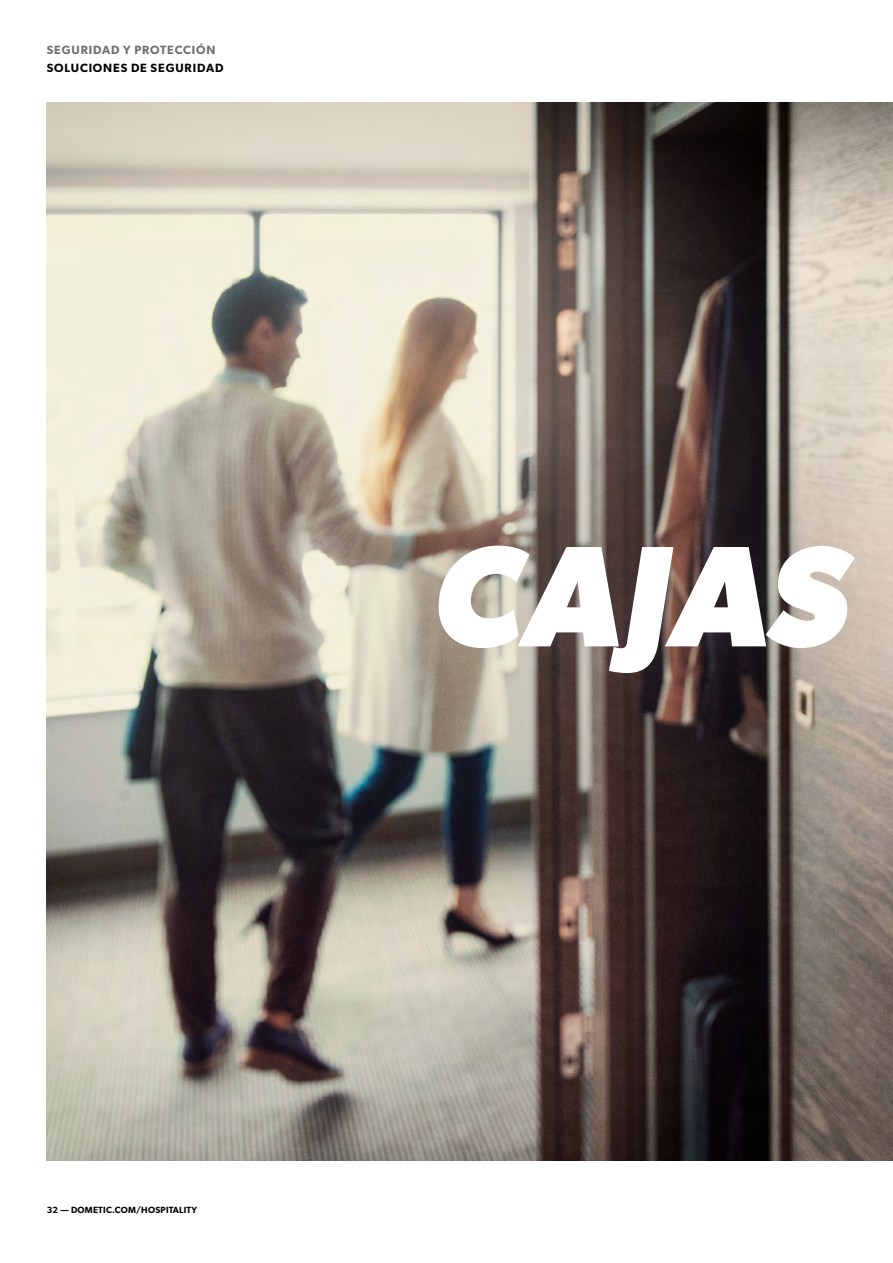
<style>
.page{position:relative;width:893px;height:1263px;background:#fff}
.page>*{position:absolute;margin:0;border:0;box-sizing:border-box;transform-origin:0 0}
.t1{font:italic 700 144px "Gibson";letter-spacing:.01em;color:#fff}
.t2{font:600 12px "Gibson";letter-spacing:.07em;color:#000}
.t3{font:600 12px "Gibson";letter-spacing:.07em;color:#706f6f}
.t4{font:600 9px "Gibson";letter-spacing:.025em;color:#000}
</style>
<div class="page">
<img style="left:47px;top:102px;width:846px;height:1059px">
<div style="left:392px;top:499px;width:501px;height:220px;background:#6d6d6c;opacity:.17"></div>
<h2 class="t3" style="left:47px;top:43px;width:170px">SEGURIDAD Y PROTECCIÓN</h2>
<h2 class="t2" style="left:47px;top:61px;width:178px">SOLUCIONES DE SEGURIDAD</h2>
<p class="t4" style="left:47px;top:1204px;width:152px">32 — DOMETIC.COM/HOSPITALITY</p>
<h1 class="t1" style="left:432px;top:511px;width:416px">CAJAS</h1>
</div>
